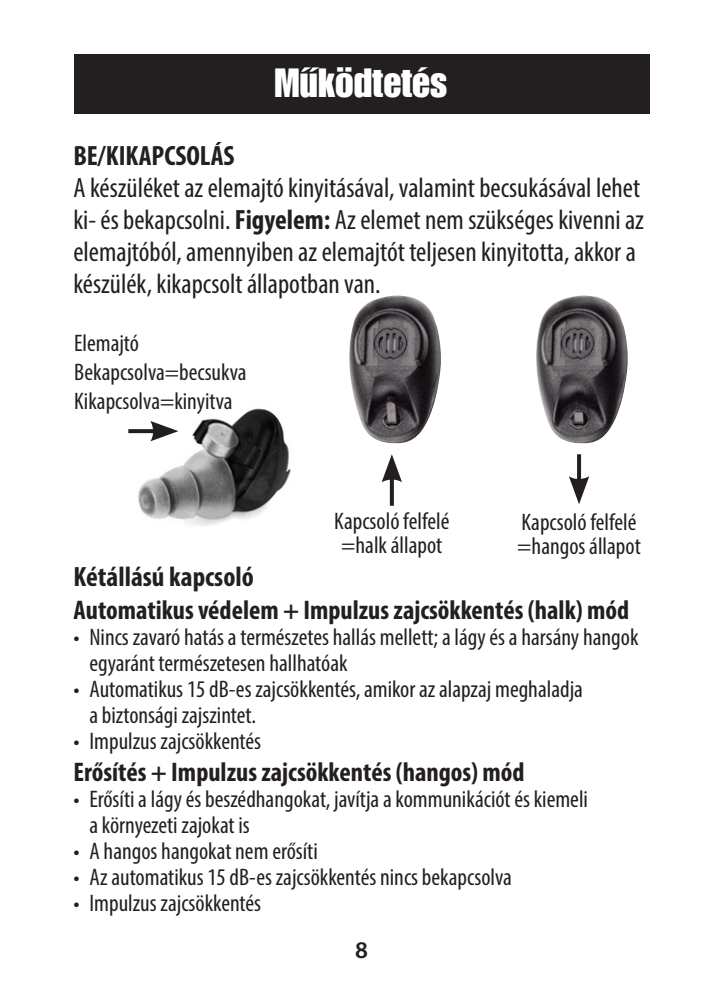
<style>
.page{position:relative;width:720px;height:1008px;background:#fff}
.page>*{position:absolute;margin:0;border:0;box-sizing:border-box;transform-origin:0 0}
.t1{font:40px "Impact";color:#fff}
.bullet_copy{font:condensed 28px/32px "Myriad Pro";color:#231f20}
.bullet_copy-2{font:700 condensed 28px "Myriad Pro";color:#231f20}
.bullet_copy-3{font:700 condensed 27.2px "Myriad Pro";color:#231f20}
.bullet_copy-4{font:condensed 24px/26px "Myriad Pro";color:#231f20}
._5__CALLOUT{font:condensed 24px "Myriad Pro";color:#231f20}
.t2{font:600 24px "Myriad Pro";color:#231f20}
.s1{font-weight:700}
</style>
<div class="page">
<div style="left:74px;top:54px;width:576px;height:60px;background:#231f20"></div>
<hr style="left:577px;top:454px;width:4px;height:28px;background:#231f20">
<svg style="left:569px;top:476px;width:20px;height:28px"></svg>
<img style="left:536px;top:295px;width:92px;height:149px">
<img style="left:134px;top:408px;width:157px;height:118px">
<svg style="left:128px;top:429px;width:22px;height:4px"></svg>
<svg style="left:150px;top:421px;width:28px;height:20px"></svg>
<svg style="left:390px;top:482px;width:4px;height:24px"></svg>
<svg style="left:382px;top:454px;width:20px;height:28px"></svg>
<img style="left:349px;top:295px;width:92px;height:149px">
<svg style="left:301px;top:67px;width:19px;height:5px"></svg>
<p class="t1" style="left:274px;top:60px;width:174px">Muködtetés</p>
<p class="bullet_copy-2" style="left:73px;top:138px;width:163px">BE/KIKAPCSOLÁS</p>
<p class="bullet_copy" style="left:73px;top:171px;width:572px">A készüléket az elemajtó kinyitásával, valamint becsukásával lehet ki- és bekapcsolni. <span class="s1">Figyelem:</span> Az elemet nem szükséges kivenni az elemajtóból, amennyiben az elemajtót teljesen kinyitotta, akkor a készülék, kikapcsolt állapotban van.</p>
<p class="_5__CALLOUT" style="left:74px;top:329px;width:66px">Elemajtó</p>
<p class="_5__CALLOUT" style="left:74px;top:357px;width:174px">Bekapcsolva=becsukva</p>
<p class="_5__CALLOUT" style="left:74px;top:386px;width:160px">Kikapcsolva=kinyitva</p>
<p class="_5__CALLOUT" style="left:334px;top:507px;width:117px">Kapcsoló felfelé</p>
<p class="_5__CALLOUT" style="left:341px;top:531px;width:103px">=halk állapot</p>
<p class="_5__CALLOUT" style="left:522px;top:507px;width:117px">Kapcsoló felfelé</p>
<p class="_5__CALLOUT" style="left:517px;top:531px;width:125px">=hangos állapot</p>
<p class="bullet_copy-2" style="left:73px;top:559px;width:182px">Kétállású kapcsoló</p>
<p class="bullet_copy-3" style="left:73px;top:593px;width:557px">Automatikus védelem + Impulzus zajcsökkentés (halk) mód</p>
<p class="bullet_copy-4" style="left:89px;top:624px;width:551px;text-indent:-16px">• Nincs zavaró hatás a természetes hallás mellett; a lágy és a harsány hangok egyaránt természetesen hallhatóak</p>
<p class="bullet_copy-4" style="left:73px;top:676px;width:511px">• Automatikus 15 dB-es zajcsökkentés, amikor az alapzaj meghaladja</p>
<p class="bullet_copy-4" style="left:89px;top:702px;width:168px">a biztonsági zajszintet.</p>
<p class="bullet_copy-4" style="left:73px;top:728px;width:189px">• Impulzus zajcsökkentés</p>
<p class="bullet_copy-3" style="left:73px;top:755px;width:453px">Erősítés + Impulzus zajcsökkentés (hangos) mód</p>
<p class="bullet_copy-4" style="left:73px;top:786px;width:516px">• Erősíti a lágy és beszédhangokat, javítja a kommunikációt és kiemeli</p>
<p class="bullet_copy-4" style="left:89px;top:812px;width:162px">a környezeti zajokat is</p>
<p class="bullet_copy-4" style="left:73px;top:838px;width:246px">• A hangos hangokat nem erősíti</p>
<p class="bullet_copy-4" style="left:73px;top:864px;width:440px">• Az automatikus 15 dB-es zajcsökkentés nincs bekapcsolva</p>
<p class="bullet_copy-4" style="left:73px;top:890px;width:189px">• Impulzus zajcsökkentés</p>
<p class="t2" style="left:355px;top:934px;width:14px">8</p>
</div>
